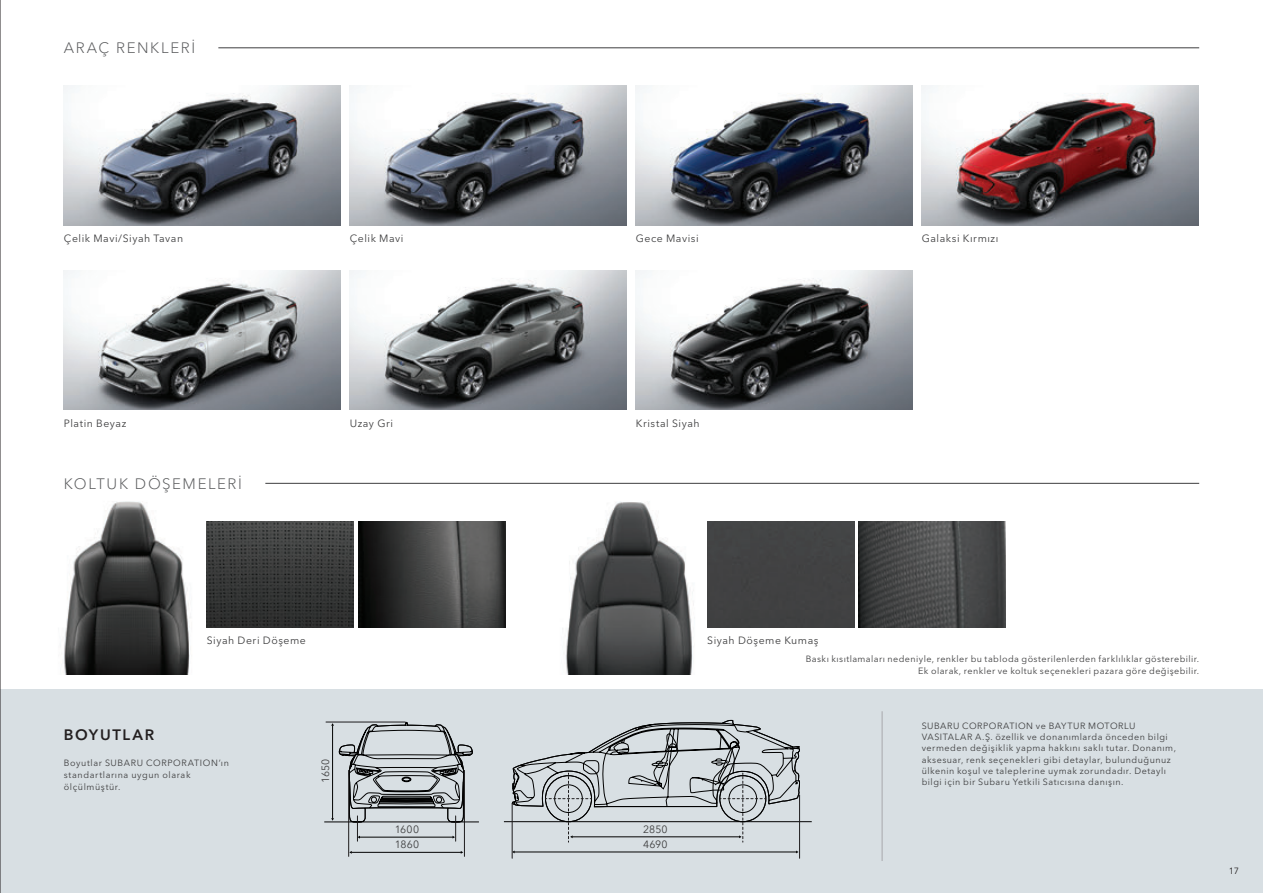
<style>
.page{position:relative;width:1263px;height:893px;background:#fff}
.page>*{position:absolute;margin:0;border:0;box-sizing:border-box;transform-origin:0 0}
.t1{font:300 15px "Avenir Next LT Pro";letter-spacing:.11em;color:#57585a}
.t2{font:600 15px "Avenir Next LT Pro";letter-spacing:.115em;color:#231f20}
.t3{font:10.5px "Avenir Next LT Pro";letter-spacing:.05em;color:#3e3e3f}
.t4{font:9px/11.2px "Avenir Next LT Pro";letter-spacing:.055em;color:#3e3e3f}
.t5{font:9px "Avenir Next LT Pro";color:#231f20}
</style>
<div class="page">
<div style="left:0;top:689px;width:1263px;height:204px;background:#d8dfe3"></div>
<img style="left:60px;top:501px;width:158px;height:173px">
<img style="left:562px;top:501px;width:158px;height:173px">
<img style="left:207px;top:522px;width:147px;height:106px">
<div style="left:707px;top:522px;width:147px;height:106px;background:#424243"></div>
<img style="left:358px;top:522px;width:147px;height:106px">
<img style="left:859px;top:522px;width:147px;height:106px">
<img style="left:64px;top:86px;width:276px;height:139px">
<img style="left:64px;top:271px;width:276px;height:139px">
<img style="left:350px;top:86px;width:276px;height:139px">
<img style="left:350px;top:271px;width:276px;height:139px">
<img style="left:636px;top:86px;width:276px;height:139px">
<img style="left:636px;top:271px;width:276px;height:139px">
<img style="left:922px;top:86px;width:276px;height:139px">
<svg style="left:324px;top:721px;width:155px;height:136px"></svg>
<hr style="left:464px;top:770px;width:1px;height:86px;background:#231f20">
<hr style="left:326px;top:722px;width:79px;height:1px;background:#231f20">
<svg style="left:511px;top:803px;width:290px;height:55px"></svg>
<hr style="left:514px;top:852px;width:282px;height:1px;background:#030303">
<hr style="left:504px;top:821px;width:308px;height:1px;background:#030303">
<hr style="left:512px;top:803px;width:1px;height:55px;background:#231f20">
<hr style="left:799px;top:795px;width:1px;height:63px;background:#231f20">
<svg style="left:512px;top:719px;width:300px;height:123px"></svg>
<hr style="left:0;top:0;width:1px;height:893px;background:#231f20">
<hr style="left:218px;top:47px;width:981px;height:1px;background:#3e3e3f">
<hr style="left:265px;top:483px;width:934px;height:1px;background:#3e3e3f">
<hr style="left:882px;top:711px;width:1px;height:150px;background:#a8a9ad">
<h1 class="t1" style="left:64px;top:38px;width:133px">ARAÇ RENKLERİ</h1>
<p class="t3" style="left:64px;top:232px;width:121px">Çelik Mavi/Siyah Tavan</p>
<p class="t3" style="left:350px;top:232px;width:55px">Çelik Mavi</p>
<p class="t3" style="left:636px;top:232px;width:64px">Gece Mavisi</p>
<p class="t3" style="left:922px;top:232px;width:78px">Galaksi Kırmızı</p>
<p class="t3" style="left:64px;top:417px;width:64px">Platin Beyaz</p>
<h1 class="t1" style="left:64px;top:475px;width:180px">KOLTUK DÖŞEMELERİ</h1>
<p class="t3" style="left:350px;top:417px;width:45px">Uzay Gri</p>
<p class="t3" style="left:636px;top:417px;width:65px">Kristal Siyah</p>
<p class="t3" style="left:207px;top:634px;width:101px">Siyah Deri Döşeme</p>
<h1 class="t2" style="left:64px;top:725px;width:92px">BOYUTLAR</h1>
<p class="t4" style="left:64px;top:757px;width:167px;line-height:12px">Boyutlar SUBARU CORPORATION’ın standartlarına uygun olarak ölçülmüştür.</p>
<p class="t3" style="left:319px;top:783px;width:26px;rotate:-90deg">1650</p>
<p class="t3" style="left:395px;top:823px;width:26px">1600</p>
<p class="t3" style="left:643px;top:823px;width:26px">2850</p>
<p class="t3" style="left:395px;top:838px;width:26px">1860</p>
<p class="t3" style="left:643px;top:838px;width:26px">4690</p>
<p class="t3" style="left:707px;top:634px;width:113px">Siyah Döşeme Kumaş</p>
<p class="t4" style="left:806px;top:653px;width:395px;line-height:12px;text-align:right">Baskı kısıtlamaları nedeniyle, renkler bu tabloda gösterilenlerden farklılıklar gösterebilir.<br>Ek olarak, renkler ve koltuk seçenekleri pazara göre değişebilir.</p>
<p class="t4" style="left:922px;top:720px;width:256px">SUBARU CORPORATION ve BAYTUR MOTORLU VASITALAR A.Ş. özellik ve donanımlarda önceden bilgi vermeden değişiklik yapma hakkını saklı tutar. Donanım, aksesuar, renk seçenekleri gibi detaylar, bulunduğunuz ülkenin koşul ve taleplerine uymak zorundadır. Detaylı bilgi için bir Subaru Yetkili Satıcısına danışın.</p>
<p class="t5" style="left:1229px;top:865px;width:11px">17</p>
</div>
